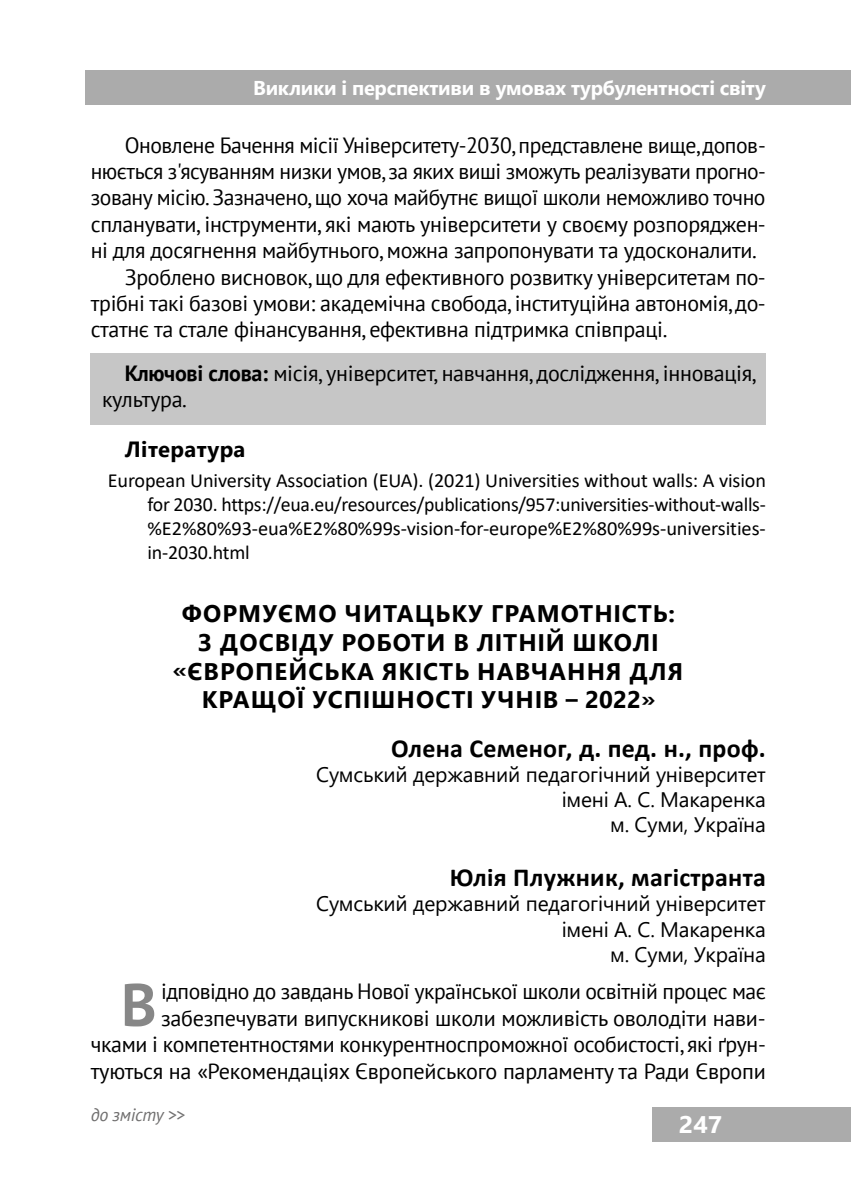
<style>
.page{position:relative;width:851px;height:1191px;background:#fff}
.page>*{position:absolute;margin:0;border:0;box-sizing:border-box;transform-origin:0 0}
.t1{font:700 59.8px "PT Sans";color:#878787}
.t2{font:700 26px "Calibri";letter-spacing:.01em;color:#000}
.t3{font:700 24px/28.8px "Segoe UI";letter-spacing:.045em;color:#000;text-align:center}
.t4{font:700 24px "Segoe UI";color:#fff;scale:1.05 1}
.t5{font:22px/26.4px "PT Sans";letter-spacing:-.015em;color:#000}
.t6{font:700 22px "Segoe UI";letter-spacing:.02em;color:#000}
.t7{font:21px/25.2px "Segoe UI";letter-spacing:-.01em;color:#000;text-align:right}
.t8{font:20px/24px "Calibri";letter-spacing:-.005em;color:#000;text-align:justify}
.t9{font:700 20px "Segoe UI";letter-spacing:-.015em;color:#fff}
.t10{font:italic 18px "PT Sans";letter-spacing:-.015em;color:#706f6f}
.s1{font-weight:700}
</style>
<div class="page">
<div style="left:85px;top:71px;width:765px;height:34px;background:#ababab"></div>
<div style="left:652px;top:1107px;width:198px;height:34px;background:#ababab"></div>
<div style="left:91px;top:353px;width:674px;height:71px;background:#c6c6c6"></div>
<p class="t9" style="left:253px;top:69px;width:514px">Виклики і перспективи в умовах турбулентності світу</p>
<p class="t5" style="left:125px;top:131px;width:642px">Оновлене Бачення місії Університету-2030, представлене вище, допов-</p>
<p class="t5" style="left:91px;top:158px;width:676px">нюється з'ясуванням низки умов, за яких виші зможуть реалізувати прогно-</p>
<p class="t5" style="left:91px;top:184px;width:676px">зовану місію. Зазначено, що хоча майбутнє вищої школи неможливо точно</p>
<p class="t5" style="left:91px;top:210px;width:676px">спланувати, інструменти, які мають університети у своєму розпоряджен-</p>
<p class="t5" style="left:91px;top:237px;width:667px">ні для досягнення майбутнього, можна запропонувати та удосконалити.</p>
<p class="t5" style="left:125px;top:263px;width:642px">Зроблено висновок, що для ефективного розвитку університетам по-</p>
<p class="t5" style="left:91px;top:290px;width:676px">трібні такі базові умови: академічна свобода, інституційна автономія, до-</p>
<p class="t5" style="left:91px;top:316px;width:578px">статнє та стале фінансування, ефективна підтримка співпраці.</p>
<p class="t5" style="left:102px;top:359px;width:655px;text-indent:23px"><span class="s1">Ключові слова:</span> місія, університет, навчання, дослідження, інновація, культура.</p>
<p class="t6" style="left:125px;top:429px;width:122px">Література</p>
<p class="t8" style="left:147px;top:468px;width:620px;text-indent:-40px">European University Association (EUA). (2021) Universities without walls: A vision for 2030. https://eua.eu/resources/publications/957:universities-without-walls-%E2%80%93-eua%E2%80%99s-vision-for-europe%E2%80%99s-universities&shy;in-2030.html</p>
<p class="t3" style="left:173px;top:597px;width:511px">ФОРМУЄМО ЧИТАЦЬКУ ГРАМОТНІСТЬ:<br>З ДОСВІДУ РОБОТИ В ЛІТНІЙ ШКОЛІ «ЄВРОПЕЙСЬКА ЯКІСТЬ НАВЧАННЯ ДЛЯ<br>КРАЩОЇ УСПІШНОСТІ УЧНІВ – 2022»</p>
<p class="t2" style="left:391px;top:729px;width:376px">Олена Семеног, д. пед. н., проф.</p>
<p class="t7" style="left:316px;top:760px;width:451px">Сумський державний педагогічний університет імені А. С. Макаренка<br>м. Суми, Україна</p>
<p class="t2" style="left:449px;top:859px;width:317px">Юлія Плужник, магістранта</p>
<p class="t7" style="left:316px;top:889px;width:451px">Сумський державний педагогічний університет імені А. С. Макаренка<br>м. Суми, Україна</p>
<h1 class="t1" style="left:121px;top:965px;width:37px">В</h1>
<p class="t5" style="left:91px;top:978px;width:676px;text-align:right">ідповідно до завдань Нової української школи освітній процес має забезпечувати випускникові школи можливість оволодіти нави-<br>чками і компетентностями конкурентноспроможної особистості, які ґрун&shy;туються на «Рекомендаціях Європейського парламенту та Ради Європи</p>
<p class="t10" style="left:91px;top:1103px;width:95px">до змісту &gt;&gt;</p>
<p class="t4" style="left:678px;top:1101px;width:43px">247</p>
</div>
